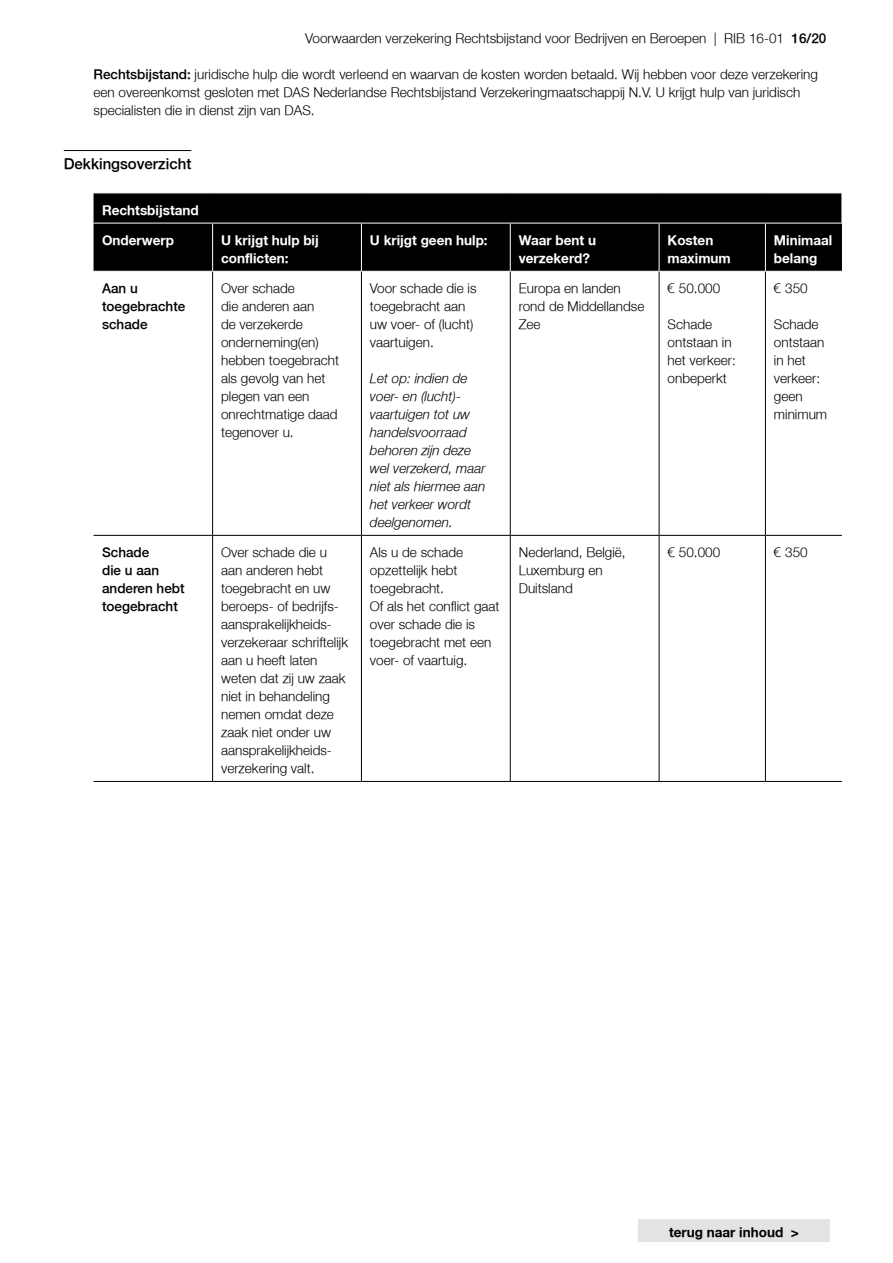
<style>
.page{position:relative;width:893px;height:1263px;background:#fff}
.page>*{position:absolute;margin:0;border:0;box-sizing:border-box;transform-origin:0 0}
.t1{font:300 15px "Fortis Helvetica";color:#000}
.t2{font:300 13.5px/18px "Fortis Helvetica";color:#000}
.t3{font:italic 300 13.5px/18px "Fortis Helvetica";color:#000}
.t4{font:700 13.5px/18px "Fortis Helvetica";color:#fff}
.t5{font:300 13.5px/18px "Fortis Helvetica";color:#000}
.t6{font:700 13.5px "Fortis Helvetica";color:#000}
.s1{font-style:inherit}
</style>
<div class="page">
<div style="left:638px;top:1219px;width:192px;height:23px;background:#e3e3e3"></div>
<hr style="left:64px;top:150px;width:127px;height:1px;background:#000">
<div style="left:94px;top:194px;width:748px;height:77px;background:#000"></div>
<hr style="left:94px;top:535px;width:119px;height:1px;background:#000">
<hr style="left:213px;top:535px;width:148px;height:1px;background:#000">
<hr style="left:361px;top:535px;width:149px;height:1px;background:#000">
<hr style="left:510px;top:535px;width:149px;height:1px;background:#000">
<hr style="left:659px;top:535px;width:106px;height:1px;background:#000">
<hr style="left:765px;top:535px;width:77px;height:1px;background:#000">
<hr style="left:94px;top:781px;width:119px;height:1px;background:#000">
<hr style="left:213px;top:781px;width:148px;height:1px;background:#000">
<hr style="left:361px;top:781px;width:149px;height:1px;background:#000">
<hr style="left:510px;top:781px;width:149px;height:1px;background:#000">
<hr style="left:659px;top:781px;width:106px;height:1px;background:#000">
<hr style="left:765px;top:781px;width:77px;height:1px;background:#000">
<hr style="left:94px;top:223px;width:119px;height:1px;background:#fff">
<hr style="left:213px;top:223px;width:148px;height:1px;background:#fff">
<hr style="left:212px;top:223px;width:1px;height:48px;background:#fff">
<hr style="left:361px;top:223px;width:1px;height:48px;background:#fff">
<hr style="left:510px;top:223px;width:1px;height:48px;background:#fff">
<hr style="left:659px;top:223px;width:1px;height:48px;background:#fff">
<hr style="left:765px;top:223px;width:1px;height:48px;background:#fff">
<hr style="left:212px;top:272px;width:1px;height:263px;background:#000">
<hr style="left:361px;top:272px;width:1px;height:263px;background:#000">
<hr style="left:510px;top:272px;width:1px;height:263px;background:#000">
<hr style="left:659px;top:272px;width:1px;height:263px;background:#000">
<hr style="left:765px;top:272px;width:1px;height:263px;background:#000">
<hr style="left:212px;top:536px;width:1px;height:245px;background:#000">
<hr style="left:361px;top:536px;width:1px;height:245px;background:#000">
<hr style="left:510px;top:536px;width:1px;height:245px;background:#000">
<hr style="left:659px;top:536px;width:1px;height:245px;background:#000">
<hr style="left:765px;top:536px;width:1px;height:245px;background:#000">
<hr style="left:361px;top:223px;width:149px;height:1px;background:#fff">
<hr style="left:510px;top:223px;width:149px;height:1px;background:#fff">
<hr style="left:659px;top:223px;width:106px;height:1px;background:#fff">
<hr style="left:765px;top:223px;width:77px;height:1px;background:#fff">
<p class="t2" style="left:305px;top:29px;width:523px">Voorwaarden verzekering Rechtsbijstand voor Bedrijven en Beroepen | RIB 16-01 <span class="s1">16/20</span></p>
<p class="t2" style="left:94px;top:65px;width:726px"><span class="s1">Rechtsbijstand:</span> juridische hulp die wordt verleend en waarvan de kosten worden betaald. Wij hebben voor deze verzekering een overeenkomst gesloten met DAS Nederlandse Rechtsbijstand Verzekeringmaatschappij N.V. U krijgt hulp van juridisch specialisten die in dienst zijn van DAS.</p>
<p class="t1" style="left:64px;top:154px;width:129px">Dekkingsoverzicht</p>
<p class="t4" style="left:102px;top:201px;width:98px">Rechtsbijstand</p>
<p class="t4" style="left:102px;top:232px;width:73px">Onderwerp</p>
<p class="t4" style="left:221px;top:232px;width:99px">U krijgt hulp bij conflicten:</p>
<p class="t4" style="left:370px;top:232px;width:119px">U krijgt geen hulp:</p>
<p class="t4" style="left:519px;top:232px;width:79px">Waar bent u verzekerd?</p>
<p class="t4" style="left:668px;top:232px;width:65px">Kosten maximum</p>
<p class="t4" style="left:774px;top:232px;width:60px">Minimaal belang</p>
<p class="t5" style="left:102px;top:280px;width:85px">Aan u toegebrachte schade</p>
<p class="t2" style="left:221px;top:279px;width:120px">Over schade<br>die anderen aan<br>de verzekerde onderneming(en) hebben toegebracht als gevolg van het plegen van een onrechtmatige daad tegenover u.</p>
<p class="t2" style="left:370px;top:279px;width:108px">Voor schade die is toegebracht aan uw voer- of (lucht) vaartuigen.</p>
<p class="t2" style="left:774px;top:279px;width:35px">€ 350</p>
<p class="t2" style="left:774px;top:315px;width:55px">Schade ontstaan in het verkeer: geen minimum</p>
<p class="t2" style="left:519px;top:279px;width:127px">Europa en landen rond de Middellandse<br>Zee</p>
<p class="t2" style="left:668px;top:279px;width:54px">€ 50.000</p>
<p class="t2" style="left:668px;top:315px;width:70px">Schade ontstaan in het verkeer: onbeperkt</p>
<p class="t3" style="left:370px;top:369px;width:117px">Let op: indien de voer- en (lucht)- vaartuigen tot uw handelsvoorraad behoren zijn deze wel verzekerd, maar niet als hiermee aan het verkeer wordt deelgenomen.</p>
<p class="t5" style="left:102px;top:543px;width:84px">Schade<br>die u aan anderen hebt toegebracht</p>
<p class="t2" style="left:221px;top:543px;width:129px">Over schade die u aan anderen hebt toegebracht en uw beroeps- of bedrijfs&shy;aansprakelijkheids&shy;verzekeraar schriftelijk aan u heeft laten weten dat zij uw zaak niet in behandeling nemen omdat deze zaak niet onder uw aansprakelijkheids&shy;verzekering valt.</p>
<p class="t2" style="left:370px;top:543px;width:131px">Als u de schade opzettelijk hebt toegebracht.<br>Of als het conflict gaat over schade die is toegebracht met een voer- of vaartuig.</p>
<p class="t2" style="left:519px;top:543px;width:108px">Nederland, België,<br>Luxemburg en<br>Duitsland</p>
<p class="t2" style="left:668px;top:543px;width:54px">€ 50.000</p>
<p class="t2" style="left:774px;top:543px;width:35px">€ 350</p>
<p class="t6" style="left:669px;top:1224px;width:131px">terug naar inhoud &gt;</p>
</div>
